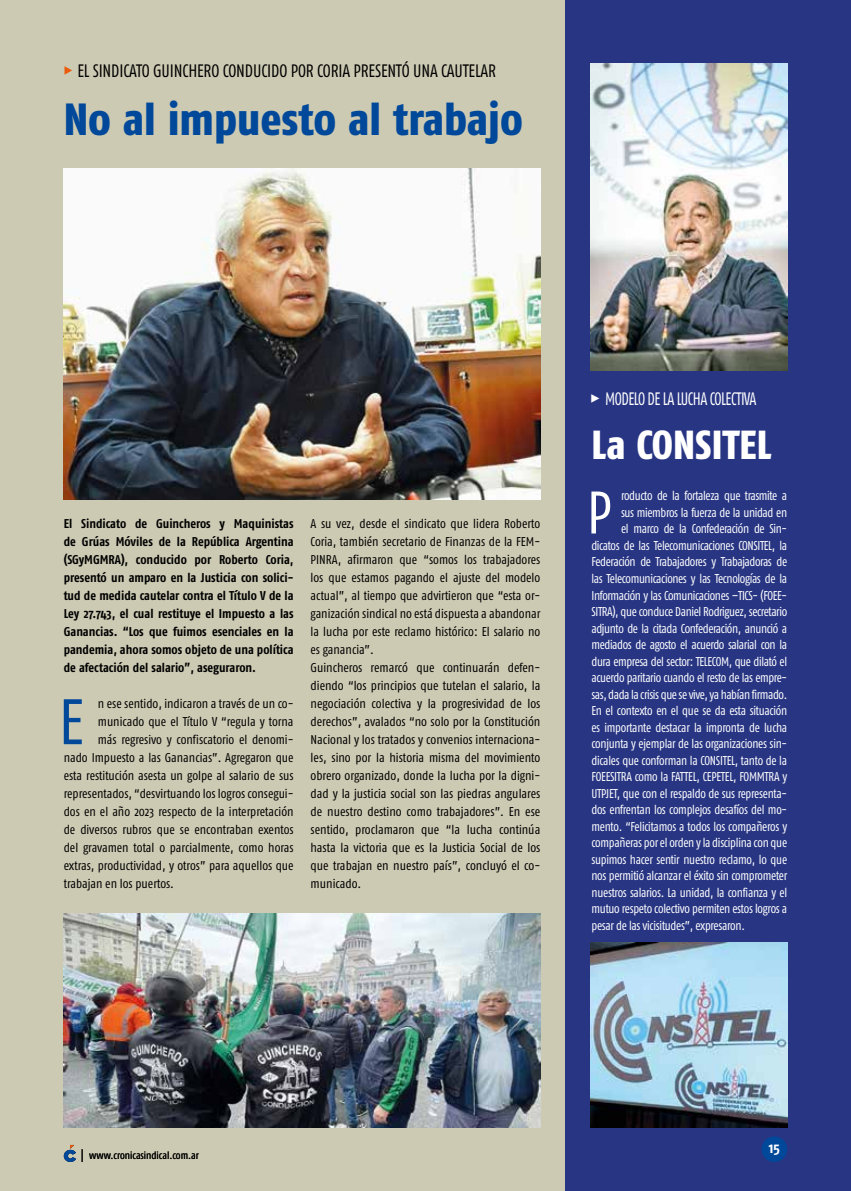
<style>
.page{position:relative;width:851px;height:1191px;background:#fff}
.page>*{position:absolute;margin:0;border:0;box-sizing:border-box;transform-origin:0 0}
.t1{font:64.2px "Fago Co";color:#00489a}
.t2{font:59.85px "Fago Co";color:#fff;scale:.95 1}
.t3{font:800 45px "Fago Co";color:#00489a}
.t4{font:800 40.5px "Fago Co";color:#fff}
.t5{font:18px "Fago Co Lf";letter-spacing:-.01em;color:#000;scale:.94 1}
.t6{font:18px "Fago Co Lf";letter-spacing:-.03em;color:#fff;scale:.84 1}
.t7{font:700 15px "Fago Co";color:#fff}
.t8{font:12.75px/18px "Fago Co";color:#000}
.t9{font:12.75px "Fago Co";letter-spacing:-.03em;color:#fff;scale:.95 1}
.t10{font:700 12.75px/18px "Fago Co";color:#000;text-align:justify}
.t11{font:10.5px "Fago Co";color:#000}
.s1{font-family:"Fago Co Extra Bold Caps Exp";color:#ea5b0b}
.s2{font-family:"Fago Co Extra Bold Caps Exp"}
</style>
<div class="page">
<div style="left:0;top:0;width:850px;height:1191px;background:#cdcab3"></div>
<div style="left:566px;top:0;width:284px;height:1191px;background:#283583"></div>
<div style="left:761px;top:1136px;width:26px;height:26px;background:#00489a;border-radius:50%"></div>
<svg style="left:64px;top:1145px;width:12px;height:17px"></svg>
<svg style="left:82px;top:1149px;width:1px;height:13px"></svg>
<img style="left:64px;top:168px;width:476px;height:332px">
<img style="left:64px;top:913px;width:476px;height:214px">
<img style="left:590px;top:64px;width:197px;height:306px">
<img style="left:590px;top:942px;width:197px;height:185px">
<h3 class="t5" style="left:64px;top:60px;width:461px"><span class="s1">%</span> EL SINDICATO GUINCHERO CONDUCIDO POR CORIA PRESENTÓ UNA CAUTELAR</h3>
<h3 class="t3" style="left:64px;top:93px;width:461px">No al impuesto al trabajo</h3>
<p class="t10" style="left:64px;top:514px;width:231px">El Sindicato de Guincheros y Maquinistas de Grúas Móviles de la República Argentina (SGyMGMRA), conducido por Roberto Coria, presentó un amparo en la Justicia con solici&shy;tud de medida cautelar contra el Título V de la Ley 27.743, el cual restituye el Impuesto a las Ganancias. “Los que fuimos esenciales en la pandemia, ahora somos objeto de una política de afectación del salario”, aseguraron.</p>
<h1 class="t1" style="left:59px;top:685px;width:27px">E</h1>
<p class="t8" style="left:98px;top:694px;width:197px">n ese sentido, indicaron a través de un co-</p>
<p class="t8" style="left:98px;top:712px;width:197px">municado que el Título V “regula y torna</p>
<p class="t8" style="left:98px;top:730px;width:197px">más regresivo y confiscatorio el denomi-</p>
<p class="t8" style="left:64px;top:748px;width:231px">nado Impuesto a las Ganancias”. Agregaron que</p>
<p class="t8" style="left:64px;top:766px;width:231px">esta restitución asesta un golpe al salario de sus</p>
<p class="t8" style="left:64px;top:784px;width:231px">representados, “desvirtuando los logros consegui-</p>
<p class="t8" style="left:64px;top:802px;width:231px">dos en el año 2023 respecto de la interpretación</p>
<p class="t8" style="left:64px;top:820px;width:231px">de diversos rubros que se encontraban exentos</p>
<p class="t8" style="left:64px;top:838px;width:231px">del gravamen total o parcialmente, como horas</p>
<p class="t8" style="left:64px;top:856px;width:231px">extras, productividad, y otros” para aquellos que</p>
<p class="t8" style="left:64px;top:874px;width:112px">trabajan en los puertos.</p>
<p class="t8" style="left:310px;top:514px;width:231px">A su vez, desde el sindicato que lidera Roberto Coria, también secretario de Finanzas de la FEM-PINRA, afirmaron que “somos los trabajadores los que estamos pagando el ajuste del modelo actual”, al tiempo que advirtieron que “esta or&shy;ganización sindical no está dispuesta a abandonar la lucha por este reclamo histórico: El salario no es ganancia”.<br>Guincheros remarcó que continuarán defen&shy;diendo “los principios que tutelan el salario, la negociación colectiva y la progresividad de los derechos”, avalados “no solo por la Constitución Nacional y los tratados y convenios internaciona&shy;les, sino por la historia misma del movimiento obrero organizado, donde la lucha por la digni&shy;dad y la justicia social son las piedras angulares de nuestro destino como trabajadores”. En ese sentido, proclamaron que “la lucha continúa hasta la victoria que es la Justicia Social de los que trabajan en nuestro país”, concluyó el co&shy;municado.</p>
<h3 class="t6" style="left:590px;top:388px;width:199px"><span class="s2">%</span> MODELO DE LA LUCHA COLECTIVA</h3>
<h3 class="t4" style="left:591px;top:421px;width:181px">La CONSITEL</h3>
<h2 class="t2" style="left:586px;top:479px;width:28px">P</h2>
<p class="t9" style="left:621px;top:489px;width:176px">roducto de la fortaleza que trasmite a</p>
<p class="t9" style="left:621px;top:505px;width:176px">sus miembros la fuerza de la unidad en</p>
<p class="t9" style="left:621px;top:522px;width:176px">el marco de la Confederación de Sin-</p>
<p class="t9" style="left:591px;top:538px;width:207px">dicatos de las Telecomunicaciones CONSITEL, la</p>
<p class="t9" style="left:591px;top:555px;width:207px">Federación de Trabajadores y Trabajadoras de</p>
<p class="t9" style="left:591px;top:571px;width:207px">las Telecomunicaciones y las Tecnologías de la</p>
<p class="t9" style="left:591px;top:588px;width:207px">Información y las Comunicaciones –TICS- (FOEE-</p>
<p class="t9" style="left:591px;top:604px;width:207px">SITRA), que conduce Daniel Rodriguez, secretario</p>
<p class="t9" style="left:591px;top:621px;width:207px">adjunto de la citada Confederación, anunció a</p>
<p class="t9" style="left:591px;top:637px;width:207px">mediados de agosto el acuerdo salarial con la</p>
<p class="t9" style="left:591px;top:654px;width:207px">dura empresa del sector: TELECOM, que dilató el</p>
<p class="t9" style="left:591px;top:670px;width:207px">acuerdo paritario cuando el resto de las empre-</p>
<p class="t9" style="left:591px;top:687px;width:207px">sas, dada la crisis que se vive, ya habían firmado.</p>
<p class="t9" style="left:591px;top:703px;width:207px">En el contexto en el que se da esta situación</p>
<p class="t9" style="left:591px;top:720px;width:207px">es importante destacar la impronta de lucha</p>
<p class="t9" style="left:591px;top:736px;width:207px">conjunta y ejemplar de las organizaciones sin-</p>
<p class="t9" style="left:591px;top:753px;width:207px">dicales que conforman la CONSITEL, tanto de la</p>
<p class="t9" style="left:591px;top:769px;width:207px">FOEESITRA como la FATTEL, CEPETEL, FOMMTRA y</p>
<p class="t9" style="left:591px;top:786px;width:207px">UTPJET, que con el respaldo de sus representa-</p>
<p class="t9" style="left:591px;top:802px;width:207px">dos enfrentan los complejos desafíos del mo-</p>
<p class="t9" style="left:591px;top:819px;width:207px">mento. “Felicitamos a todos los compañeros y</p>
<p class="t9" style="left:591px;top:835px;width:207px">compañeras por el orden y la disciplina con que</p>
<p class="t9" style="left:591px;top:852px;width:207px">supimos hacer sentir nuestro reclamo, lo que</p>
<p class="t9" style="left:591px;top:868px;width:207px">nos permitió alcanzar el éxito sin comprometer</p>
<p class="t9" style="left:591px;top:885px;width:207px">nuestros salarios. La unidad, la confianza y el</p>
<p class="t9" style="left:591px;top:901px;width:207px">mutuo respeto colectivo permiten estos logros a</p>
<p class="t9" style="left:591px;top:918px;width:163px">pesar de las vicisitudes”, expresaron.</p>
<p class="t11" style="left:89px;top:1149px;width:111px">www.cronicasindical.com.ar</p>
<p class="t7" style="left:768px;top:1138px;width:13px">15</p>
</div>
